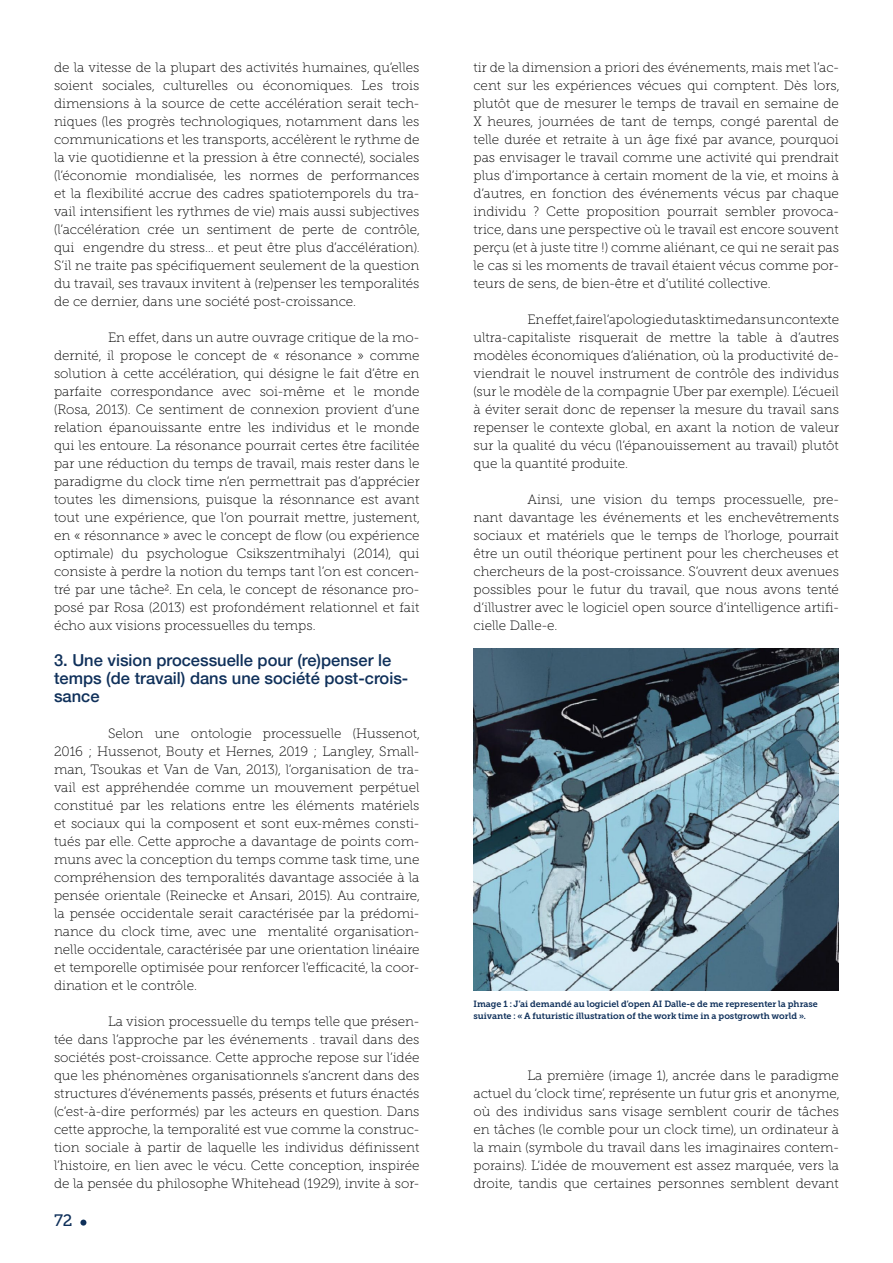
<style>
.page{position:relative;width:893px;height:1263px;background:#fff}
.page>*{position:absolute;margin:0;border:0;box-sizing:border-box;transform-origin:0 0}
.t1{font:500 16.5px/18px "Helvetica Neue";color:#0f305a}
.t2{font:16.5px "Museo Slab 500";color:#0f305a}
.t3{font:13.5px/18px "Museo Slab Rounded 100";color:#000;text-align:justify}
.t4{font:9px/12px "Museo Slab Rounded 700";color:#0f305a}
</style>
<div class="page">
<svg style="left:80px;top:1219px;width:6px;height:6px"></svg>
<img style="left:473px;top:648px;width:366px;height:342px">
<p class="t3" style="left:54px;top:59px;width:367px">de la vitesse de la plupart des activités humaines, qu’elles soient sociales, culturelles ou économiques. Les trois dimensions à la source de cette accélération serait tech&shy;niques (les progrès technologiques, notamment dans les communications et les transports, accélèrent le rythme de la vie quotidienne et la pression à être connecté), sociales (l’économie mondialisée, les normes de performances et la flexibilité accrue des cadres spatiotemporels du tra&shy;vail intensifient les rythmes de vie) mais aussi subjectives (l’accélération crée un sentiment de perte de contrôle, qui engendre du stress… et peut être plus d’accélération).<br>S’il ne traite pas spécifiquement seulement de la question du travail, ses travaux invitent à (re)penser les temporalités de ce dernier, dans une société post-croissance.</p>
<p class="t3" style="left:54px;top:328px;width:367px;text-indent:54px">En effet, dans un autre ouvrage critique de la mo&shy;dernité, il propose le concept de « résonance » comme solution à cette accélération, qui désigne le fait d’être en parfaite correspondance avec soi-même et le monde (Rosa, 2013). Ce sentiment de connexion provient d’une relation épanouissante entre les individus et le monde qui les entoure. La résonance pourrait certes être facilitée par une réduction du temps de travail, mais rester dans le paradigme du clock time n’en permettrait pas d’apprécier toutes les dimensions, puisque la résonnance est avant tout une expérience, que l’on pourrait mettre, justement, en « résonnance » avec le concept de flow (ou expérience optimale) du psychologue Csikszentmihalyi (2014), qui consiste à perdre la notion du temps tant l’on est concen&shy;tré par une tâche2. En cela, le concept de résonance pro&shy;posé par Rosa (2013) est profondément relationnel et fait écho aux visions processuelles du temps.</p>
<p class="t1" style="left:54px;top:650px;width:356px">3. Une vision processuelle pour (re)penser le temps (de travail) dans une société post-crois&shy;sance</p>
<p class="t3" style="left:54px;top:725px;width:367px;text-indent:54px">Selon une ontologie processuelle (Hussenot, 2016 ; Hussenot, Bouty et Hernes, 2019 ; Langley, Small&shy;man, Tsoukas et Van de Van, 2013), l’organisation de tra&shy;vail est appréhendée comme un mouvement perpétuel constitué par les relations entre les éléments matériels et sociaux qui la composent et sont eux-mêmes consti&shy;tués par elle. Cette approche a davantage de points com&shy;muns avec la conception du temps comme task time, une compréhension des temporalités davantage associée à la pensée orientale (Reinecke et Ansari, 2015). Au contraire, la pensée occidentale serait caractérisée par la prédomi&shy;nance du clock time, avec une mentalité organisation&shy;nelle occidentale, caractérisée par une orientation linéaire et temporelle optimisée pour renforcer l'efficacité, la coor&shy;dination et le contrôle.</p>
<p class="t3" style="left:54px;top:1012px;width:367px;text-indent:54px">La vision processuelle du temps telle que présen&shy;tée dans l’approche par les événements . travail dans des sociétés post-croissance. Cette approche repose sur l’idée que les phénomènes organisationnels s’ancrent dans des structures d’événements passés, présents et futurs énactés (c’est-à-dire performés) par les acteurs en question. Dans cette approche, la temporalité est vue comme la construc&shy;tion sociale à partir de laquelle les individus définissent l’histoire, en lien avec le vécu. Cette conception, inspirée de la pensée du philosophe Whitehead (1929), invite à sor-</p>
<p class="t2" style="left:54px;top:1211px;width:20px">72</p>
<p class="t3" style="left:473px;top:58px;width:367px">tir de la dimension a priori des événements, mais met l’ac&shy;cent sur les expériences vécues qui comptent. Dès lors, plutôt que de mesurer le temps de travail en semaine de X heures, journées de tant de temps, congé parental de telle durée et retraite à un âge fixé par avance, pourquoi pas envisager le travail comme une activité qui prendrait plus d’importance à certain moment de la vie, et moins à d’autres, en fonction des événements vécus par chaque individu ? Cette proposition pourrait sembler provoca&shy;trice, dans une perspective où le travail est encore souvent perçu (et à juste titre !) comme aliénant, ce qui ne serait pas le cas si les moments de travail étaient vécus comme por&shy;teurs de sens, de bien-être et d’utilité collective.</p>
<p class="t3" style="left:473px;top:310px;width:367px;text-indent:54px">En effet, faire l’apologie du task time dans un contexte ultra-capitaliste risquerait de mettre la table à d’autres modèles économiques d’aliénation, où la productivité de&shy;viendrait le nouvel instrument de contrôle des individus (sur le modèle de la compagnie Uber par exemple). L’écueil à éviter serait donc de repenser la mesure du travail sans repenser le contexte global, en axant la notion de valeur sur la qualité du vécu (l’épanouissement au travail) plutôt que la quantité produite.</p>
<p class="t3" style="left:473px;top:490px;width:367px;text-indent:54px">Ainsi, une vision du temps processuelle, pre&shy;nant davantage les événements et les enchevêtrements sociaux et matériels que le temps de l’horloge, pourrait être un outil théorique pertinent pour les chercheuses et chercheurs de la post-croissance. S’ouvrent deux avenues possibles pour le futur du travail, que nous avons tenté d’illustrer avec le logiciel open source d’intelligence artifi&shy;cielle Dalle-e.</p>
<p class="t4" style="left:473px;top:998px;width:346px">Image 1 : J’ai demandé au logiciel d’open AI Dalle-e de me representer la phrase suivante : « A futuristic illustration of the work time in a postgrowth world ».</p>
<p class="t3" style="left:473px;top:1066px;width:367px;text-indent:54px">La première (image 1), ancrée dans le paradigme actuel du ‘clock time’, représente un futur gris et anonyme, où des individus sans visage semblent courir de tâches en tâches (le comble pour un clock time), un ordinateur à la main (symbole du travail dans les imaginaires contem&shy;porains). L’idée de mouvement est assez marquée, vers la droite, tandis que certaines personnes semblent devant</p>
</div>
